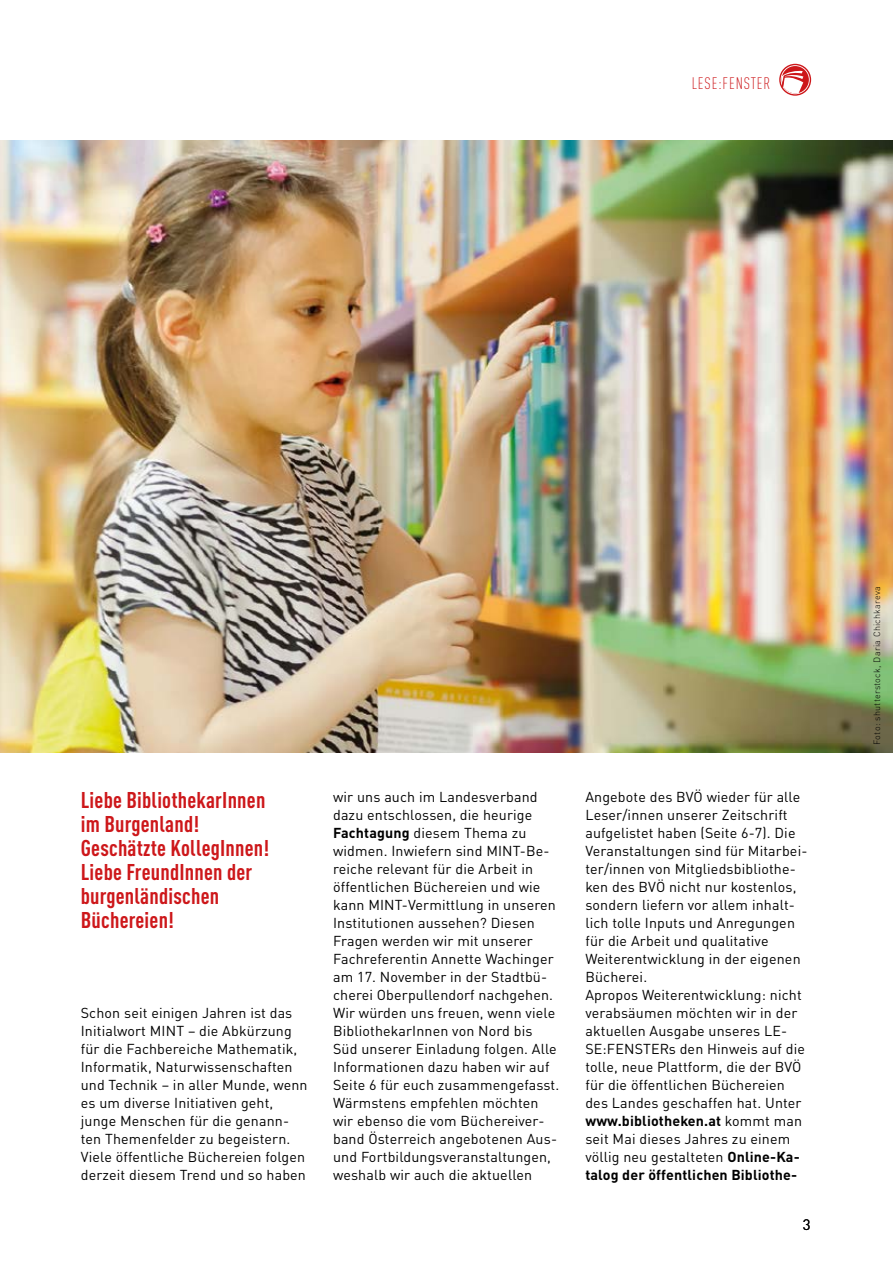
<style>
.page{position:relative;width:893px;height:1263px;background:#fff}
.page>*{position:absolute;margin:0;border:0;box-sizing:border-box;transform-origin:0 0}
.t1{font:700 condensed 22.5px/24px "DIN Pro";letter-spacing:.01em;color:#cd171a}
.t2{font:300 condensed 16.5px "DIN Pro";letter-spacing:.05em;color:#cd171a}
.t3{font:15px "DIN Pro";color:#000}
.t4{font:14.25px/18px "DIN Pro";letter-spacing:.01em;color:#000}
.t5{font:300 9px "DIN Pro";letter-spacing:.03em;color:#000}
.s1{font-weight:700}
</style>
<div class="page">
<svg style="left:779px;top:64px;width:32px;height:32px"></svg>
<img style="left:0;top:140px;width:893px;height:613px">
<p class="t2" style="left:692px;top:72px;width:80px">LESE:FENSTER</p>
<h1 class="t1" style="left:81px;top:786px;width:190px">Liebe BibliothekarInnen im Burgenland!<br>Geschätzte KollegInnen!<br>Liebe FreundInnen der burgenländischen<br>Büchereien!</h1>
<p class="t4" style="left:81px;top:1003px;width:228px">Schon seit einigen Jahren ist das Initialwort MINT – die Abkürzung für die Fachbereiche Mathematik, Informatik, Naturwissenschaften und Technik – in aller Munde, wenn es um diverse Initiativen geht, junge Menschen für die genann&shy;ten Themenfelder zu begeistern.<br>Viele öffentliche Büchereien folgen derzeit diesem Trend und so haben</p>
<p class="t4" style="left:333px;top:786px;width:228px">wir uns auch im Landesverband dazu entschlossen, die heurige<br><span class="s1">Fachtagung</span> diesem Thema zu widmen. Inwiefern sind MINT-Be&shy;reiche relevant für die Arbeit in öffentlichen Büchereien und wie kann MINT-Vermittlung in unseren<br>Institutionen aussehen? Diesen<br>Fragen werden wir mit unserer<br>Fachreferentin Annette Wachinger am 17. November in der Stadtbü&shy;cherei Oberpullendorf nachgehen.<br>Wir würden uns freuen, wenn viele<br>BibliothekarInnen von Nord bis<br>Süd unserer Einladung folgen. Alle<br>Informationen dazu haben wir auf<br>Seite 6 für euch zusammengefasst.<br>Wärmstens empfehlen möchten wir ebenso die vom Büchereiver&shy;band Österreich angebotenen Aus&shy;und Fortbildungsveranstaltungen, weshalb wir auch die aktuellen</p>
<p class="t4" style="left:585px;top:786px;width:224px">Angebote des BVÖ wieder für alle<br>Leser/innen unserer Zeitschrift aufgelistet haben (Seite 6-7). Die<br>Veranstaltungen sind für Mitarbei&shy;ter/innen von Mitgliedsbibliothe&shy;ken des BVÖ nicht nur kostenlos, sondern liefern vor allem inhalt&shy;lich tolle Inputs und Anregungen für die Arbeit und qualitative<br>Weiterentwicklung in der eigenen<br>Bücherei.<br>Apropos Weiterentwicklung: nicht verabsäumen möchten wir in der aktuellen Ausgabe unseres LE-<br>SE:FENSTERs den Hinweis auf die tolle, neue Plattform, die der BVÖ für die öffentlichen Büchereien des Landes geschaffen hat. Unter <span class="s1">www.bibliotheken.at</span> kommt man seit Mai dieses Jahres zu einem völlig neu gestalteten <span class="s1">Online-Ka&shy;talog der öffentlichen Bibliothe-</span></p>
<p class="t3" style="left:803px;top:1213px;width:9px">3</p>
<p class="t5" style="left:870px;top:745px;width:160px;rotate:-90deg">Foto: shutterstock, Daria Chichkareva</p>
</div>
